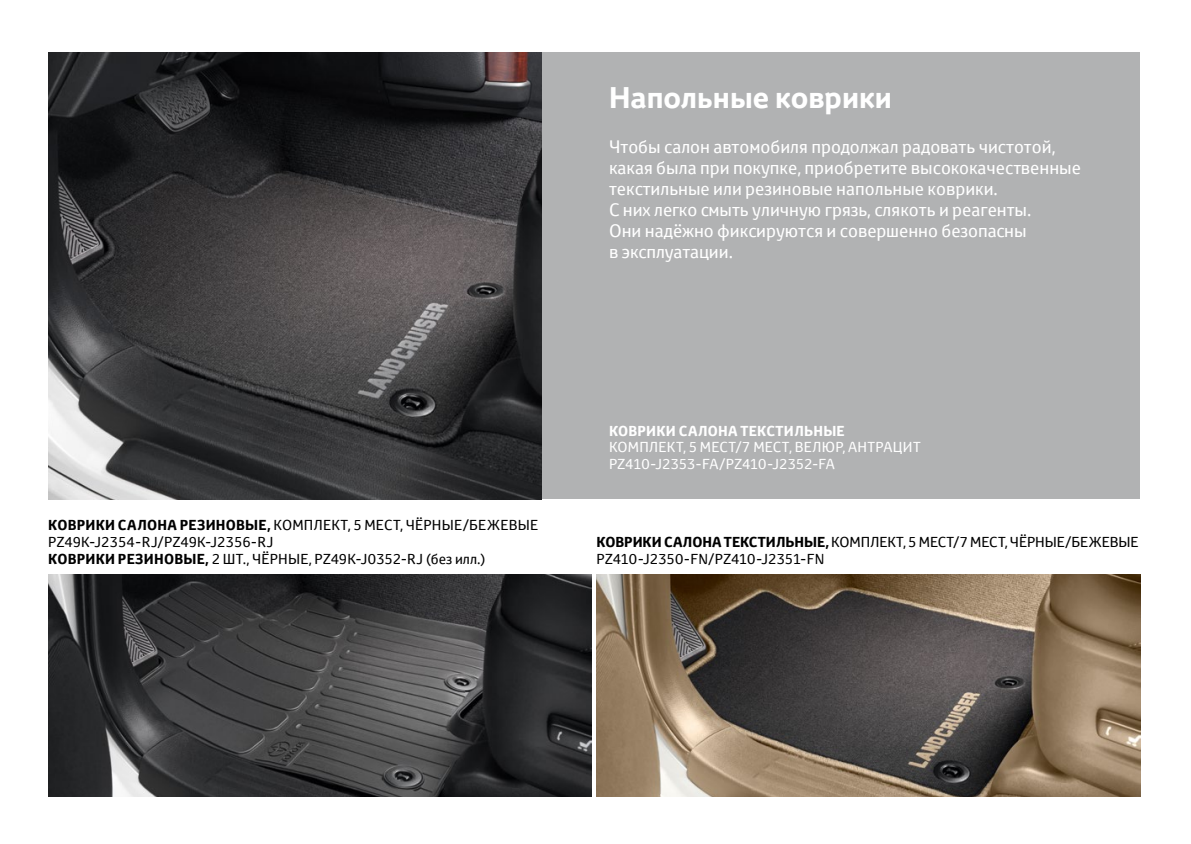
<style>
.page{position:relative;width:1191px;height:844px;background:#fff}
.page>*{position:absolute;margin:0;border:0;box-sizing:border-box;transform-origin:0 0}
.t1{font:700 29.05px "Toyota Display";color:#fff}
.t2{font:17.5px/21px "Toyota Text";color:#fff}
.t3{font:14px/16.8px "Toyota Text";letter-spacing:.01em;color:#000}
.t4{font:14px/16.8px "Toyota Text";letter-spacing:.015em;color:#fff}
.t5{font:700 14px "Toyota Text";letter-spacing:.02em;color:#fff}
.s1{font-weight:700}
</style>
<div class="page">
<img style="left:596px;top:574px;width:544px;height:222px">
<img style="left:48px;top:574px;width:543px;height:222px">
<div style="left:48px;top:52px;width:1092px;height:447px;background:#b1b2b3"></div>
<img style="left:48px;top:52px;width:493px;height:447px">
<h1 class="t1" style="left:609px;top:77px;width:284px">Напольные коврики</h1>
<p class="t2" style="left:609px;top:135px;width:473px">Чтобы салон автомобиля продолжал радовать чистотой, какая была при покупке, приобретите высококачественные текстильные или резиновые напольные коврики.<br>С них легко смыть уличную грязь, слякоть и реагенты.<br>Они надёжно фиксируются и совершенно безопасны<br>в эксплуатации.</p>
<p class="t3" style="left:48px;top:516px;width:491px"><span class="s1">КОВРИКИ САЛОНА РЕЗИНОВЫЕ,</span> КОМПЛЕКТ, 5 МЕСТ, ЧЁРНЫЕ/БЕЖЕВЫЕ<br>PZ49K-J2354-RJ/PZ49K-J2356-RJ<br><span class="s1">КОВРИКИ РЕЗИНОВЫЕ,</span> 2 ШТ., ЧЁРНЫЕ, PZ49K-J0352-RJ (без илл.)</p>
<p class="t5" style="left:609px;top:421px;width:237px">КОВРИКИ САЛОНА ТЕКСТИЛЬНЫЕ</p>
<p class="t4" style="left:609px;top:439px;width:313px">КОМПЛЕКТ, 5 МЕСТ/7 МЕСТ, ВЕЛЮР, АНТРАЦИТ<br>PZ410-J2353-FA/PZ410-J2352-FA</p>
<p class="t3" style="left:596px;top:533px;width:543px"><span class="s1">КОВРИКИ САЛОНА ТЕКСТИЛЬНЫЕ,</span> КОМПЛЕКТ, 5 МЕСТ/7 МЕСТ, ЧЁРНЫЕ/БЕЖЕВЫЕ<br>PZ410-J2350-FN/PZ410-J2351-FN</p>
</div>
